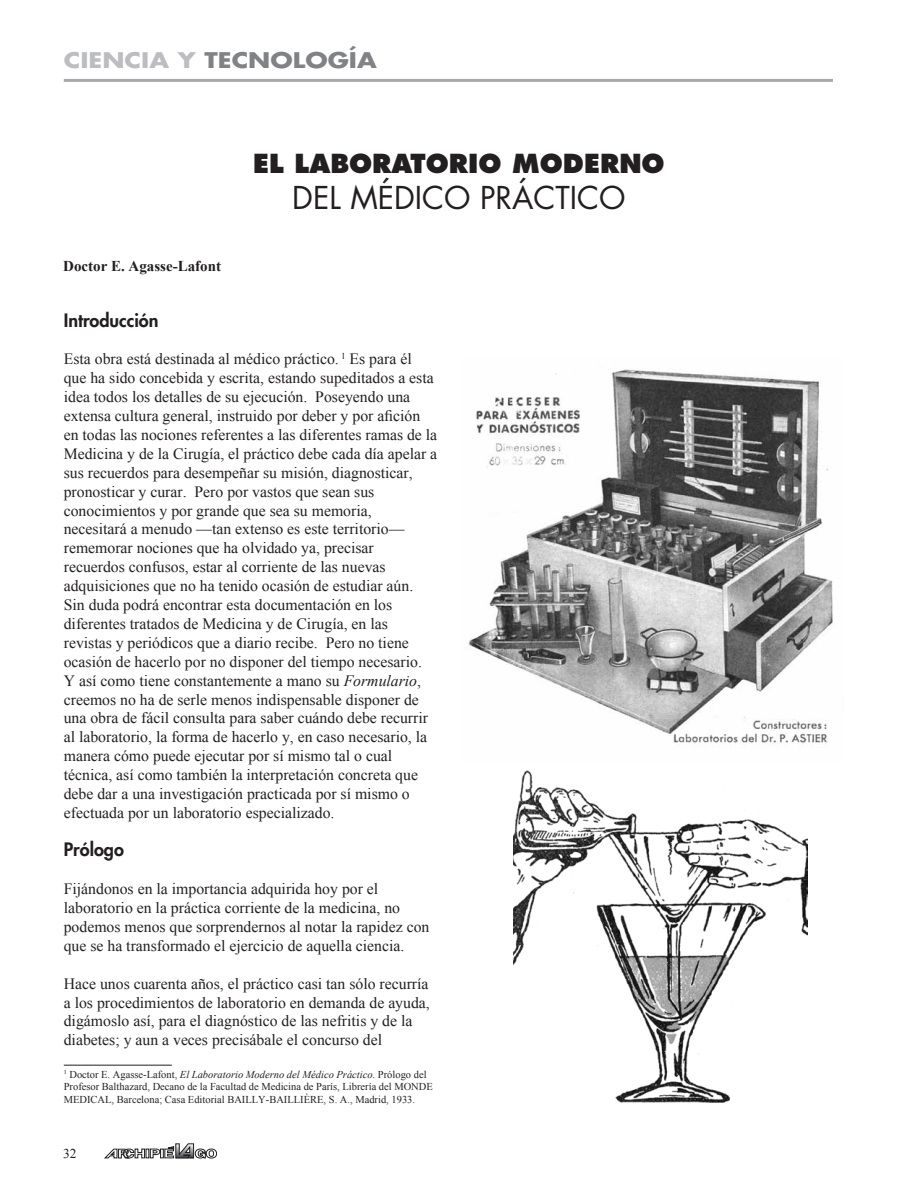
<style>
.page{position:relative;width:918px;height:1188px;background:#fff}
.page>*{position:absolute;margin:0;border:0;box-sizing:border-box;transform-origin:0 0}
.t1{font:30.6px "Futura";color:#231f20}
.t2{font:800 25.5px "Futura";color:#231f20}
.t3{font:700 21px "Futura";color:#808285;scale:1.2 1}
.t4{font:800 18px "Futura";color:#231f20}
.t5{font:15.75px/18.9px "Times New Roman";color:#231f20}
.t6{font:700 15px "Times New Roman";color:#231f20}
.t7{font:13.5px "Times New Roman";color:#231f20}
.t8{font:10.5px/12.6px "Times New Roman";color:#231f20}
.s1{color:#bcbdc0}
.s2{font-style:italic}
.s3{font-style:inherit}
</style>
<div class="page">
<hr style="left:64px;top:79px;width:769px;height:3px;background:#a8a9ad">
<hr style="left:64px;top:1065px;width:108px;height:1px;background:#231f20">
<img style="left:468px;top:369px;width:365px;height:376px">
<img style="left:514px;top:770px;width:294px;height:333px">
<svg style="left:104px;top:1144px;width:113px;height:14px"></svg>
<p class="t3" style="left:64px;top:45px;width:262px"><span class="s1">CIENCIA Y</span> TECNOLOGÍA</p>
<p class="t6" style="left:63px;top:258px;width:159px">Doctor E. Agasse-Lafont</p>
<p class="t2" style="left:253px;top:148px;width:413px">EL LABORATORIO MODERNO</p>
<p class="t1" style="left:292px;top:177px;width:335px">DEL MÉDICO PRÁCTICO</p>
<p class="t4" style="left:64px;top:308px;width:96px">Introducción</p>
<p class="t5" style="left:64px;top:349px;width:375px">Esta obra está destinada al médico práctico. <sup>1</sup> Es para él que ha sido concebida y escrita, estando supeditados a esta idea todos los detalles de su ejecución. Poseyendo una extensa cultura general, instruido por deber y por afición en todas las nociones referentes a las diferentes ramas de la Medicina y de la Cirugía, el práctico debe cada día apelar a sus recuerdos para desempeñar su misión, diagnosticar, pronosticar y curar. Pero por vastos que sean sus conocimientos y por grande que sea su memoria, necesitará a menudo —tan extenso es este territorio— rememorar nociones que ha olvidado ya, precisar recuerdos confusos, estar al corriente de las nuevas adquisiciones que no ha tenido ocasión de estudiar aún.<br>Sin duda podrá encontrar esta documentación en los diferentes tratados de Medicina y de Cirugía, en las revistas y periódicos que a diario recibe. Pero no tiene ocasión de hacerlo por no disponer del tiempo necesario.<br>Y así como tiene constantemente a mano su <span class="s2">Formulario</span>, creemos no ha de serle menos indispensable disponer de una obra de fácil consulta para saber cuándo debe recurrir al laboratorio, la forma de hacerlo y, en caso necesario, la manera cómo puede ejecutar por sí mismo tal o cual técnica, así como también la interpretación concreta que debe dar a una investigación practicada por sí mismo o efectuada por un laboratorio especializado.</p>
<p class="t4" style="left:64px;top:838px;width:62px">Prólogo</p>
<p class="t5" style="left:64px;top:879px;width:367px">Fijándonos en la importancia adquirida hoy por el laboratorio en la práctica corriente de la medicina, no podemos menos que sorprendernos al notar la rapidez con que se ha transformado el ejercicio de aquella ciencia.</p>
<p class="t5" style="left:64px;top:974px;width:368px">Hace unos cuarenta años, el práctico casi tan sólo recurría a los procedimientos de laboratorio en demanda de ayuda, digámoslo así, para el diagnóstico de las nefritis y de la diabetes; y aun a veces precisábale el concurso del</p>
<p class="t8" style="left:64px;top:1068px;width:371px"><sup>1</sup> Doctor E. Agasse-Lafont, <span class="s2">El Laboratorio Moderno del Médico Práctico.</span> Prólogo del<br>Profesor Balthazard, Decano de la Facultad de Medicina de París, Librería del <span class="s3">MONDE<br>MEDICAL</span>, Barcelona; Casa Editorial BAILLY-BAILLIÈRE, S. A., Madrid, 1933.</p>
<p class="t7" style="left:63px;top:1146px;width:15px">32</p>
</div>
